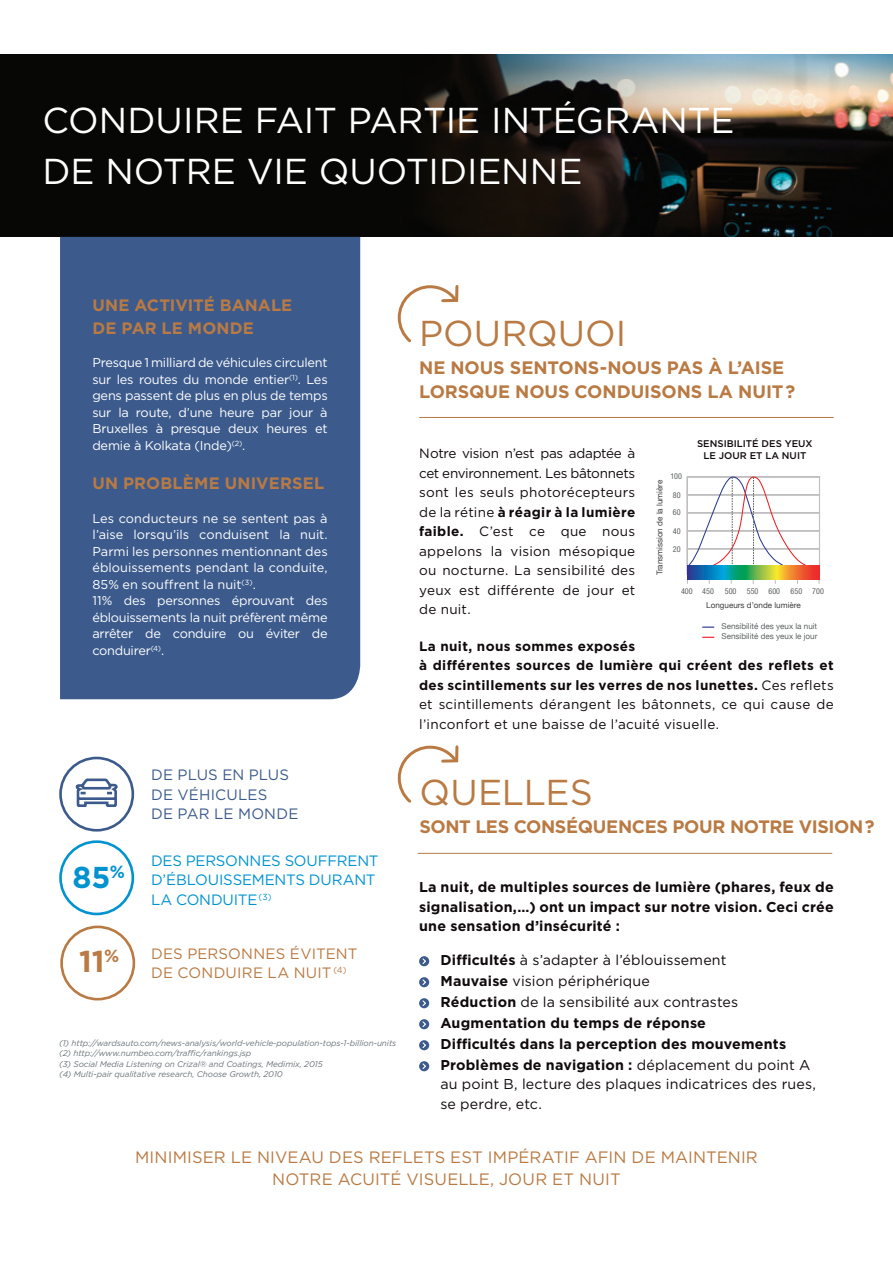
<style>
.page{position:relative;width:893px;height:1263px;background:#fff}
.page>*{position:absolute;margin:0;border:0;box-sizing:border-box;transform-origin:0 0}
.t1{font:36px/51px "Gotham";color:#fff}
.t2{font:36px "Gotham";color:#b97a43}
.t3{font:700 30.15px "Gotham";color:#0093d0}
.t4{font:700 30.15px "Gotham";color:#b97a43}
.t5{font:700 18px/24px "Gotham";letter-spacing:-.015em;color:#b97a43}
.t6{font:700 17.55px "Gotham";color:#b97a43}
.t7{font:16.5px/22.5px "Gotham";letter-spacing:.005em;color:#b97a43;text-align:center}
.t8{font:700 16.5px/22.5px "Gotham";letter-spacing:.005em;color:#b97a43}
.t9{font:15px/19.5px "Gotham";letter-spacing:-.01em;color:#0093d0}
.t10{font:15px/19.5px "Gotham";letter-spacing:.01em;color:#3c5b8c}
.t11{font:15px/19.5px "Gotham";letter-spacing:.015em;color:#b97a43}
.t12{font:700 14.25px/21px "Gotham";letter-spacing:.015em;color:#110a0c;text-align:justify}
.t13{font:14.25px/19.5px "Gotham";letter-spacing:.01em;color:#110a0c}
.t14{font:700 13.5px/19.5px "Gotham";letter-spacing:.025em;color:#110a0c}
.t15{font:13.5px/19.5px "Gotham";letter-spacing:.02em;color:#110a0c;text-align:justify}
.t16{font:12.75px/16.5px "Gotham";letter-spacing:-.015em;color:#fff;text-align:justify}
.t17{font:500 9.75px/11.7px "Gotham";color:#110a0c;text-align:center}
.t18{font:8.7px "Gotham";color:#b97a43}
.t19{font:italic 8.25px/10.5px "Gotham";letter-spacing:-.01em;color:#697379}
.t20{font:8.1px/9.9px "Helvetica Neue";color:#5d6162}
.t21{font:8.1px "Helvetica Neue";color:#3e3e3f}
.t22{font:condensed 8.1px/17.2px "Helvetica Neue LT Std";color:#5d6162}
.s1{font-weight:700}
.s2{font-weight:400}
</style>
<div class="page">
<div style="left:0;top:54px;width:893px;height:183px;background:#070705"></div>
<img style="left:98px;top:54px;width:794px;height:183px">
<hr style="left:418px;top:853px;width:414px;height:1px;background:#b97a43">
<svg style="left:397px;top:745px;width:62px;height:58px"></svg>
<hr style="left:419px;top:417px;width:414px;height:1px;background:#b97a43">
<svg style="left:397px;top:285px;width:62px;height:58px"></svg>
<div style="left:60px;top:237px;width:300px;height:462px;background:#3c5b8c"></div>
<svg style="left:75px;top:778px;width:43px;height:29px"></svg>
<div style="left:59px;top:757px;width:75px;height:74px;border:3px solid #3c5b8c;border-radius:50%"></div>
<div style="left:59px;top:840px;width:75px;height:75px;border:3px solid #0093d0;border-radius:50%"></div>
<div style="left:60px;top:925px;width:75px;height:75px;border:3px solid #b97a43;border-radius:50%"></div>
<svg style="left:419px;top:956px;width:10px;height:10px"></svg>
<svg style="left:421px;top:957px;width:6px;height:8px"></svg>
<svg style="left:419px;top:977px;width:10px;height:10px"></svg>
<svg style="left:421px;top:978px;width:6px;height:8px"></svg>
<svg style="left:419px;top:998px;width:10px;height:10px"></svg>
<svg style="left:421px;top:999px;width:6px;height:8px"></svg>
<svg style="left:419px;top:1019px;width:10px;height:10px"></svg>
<svg style="left:421px;top:1020px;width:6px;height:8px"></svg>
<svg style="left:419px;top:1040px;width:10px;height:10px"></svg>
<svg style="left:421px;top:1041px;width:6px;height:8px"></svg>
<svg style="left:419px;top:1061px;width:10px;height:10px"></svg>
<svg style="left:421px;top:1062px;width:6px;height:8px"></svg>
<svg style="left:702px;top:626px;width:12px;height:2px"></svg>
<svg style="left:702px;top:637px;width:12px;height:1px"></svg>
<svg style="left:686px;top:476px;width:134px;height:108px"></svg>
<svg style="left:687px;top:565px;width:132px;height:15px;background:#718c68"></svg>
<h1 class="t1" style="left:42px;top:94px;width:694px">CONDUIRE FAIT PARTIE INTÉGRANTE<br>DE NOTRE VIE QUOTIDIENNE</h1>
<p class="t8" style="left:92px;top:294px;width:201px">UNE ACTIVITÉ BANALE<br>DE PAR LE MONDE</p>
<p class="t16" style="left:92px;top:354px;width:237px">Presque 1 milliard de véhicules circulent sur les routes du monde entier<sup>(1)</sup>. Les gens passent de plus en plus de temps sur la route, d’une heure par jour à Bruxelles à presque deux heures et demie à Kolkata (Inde)<sup>(2)</sup>.</p>
<p class="t8" style="left:92px;top:472px;width:234px">UN PROBLÈME UNIVERSEL</p>
<p class="t16" style="left:92px;top:510px;width:237px;text-align:left">Les conducteurs ne se sentent pas à l’aise lorsqu’ils conduisent la nuit.<br>Parmi les personnes mentionnant des éblouissements pendant la conduite,<br>85% en souffrent la nuit<sup>(3)</sup>.<br>11% des personnes éprouvant des éblouissements la nuit préfèrent même arrêter de conduire ou éviter de conduirer<sup>(4)</sup>.</p>
<h2 class="t3" style="left:72px;top:857px;width:54px">85<sup>%</sup></h2>
<h3 class="t6" style="left:104px;top:944px;width:17px">%</h3>
<h2 class="t4" style="left:79px;top:942px;width:27px">11</h2>
<p class="t10" style="left:151px;top:765px;width:149px">DE PLUS EN PLUS<br>DE VÉHICULES<br>DE PAR LE MONDE</p>
<p class="t9" style="left:151px;top:850px;width:229px">DES PERSONNES SOUFFRENT<br>D’ÉBLOUISSEMENTS DURANT<br>LA CONDUITE <sup>(3)</sup></p>
<p class="t11" style="left:151px;top:943px;width:208px">DES PERSONNES ÉVITENT<br>DE CONDUIRE LA NUIT</p>
<p class="t18" style="left:334px;top:964px;width:14px">(4)</p>
<p class="t19" style="left:59px;top:1037px;width:339px">(1) http://wardsauto.com/news-analysis/world-vehicle-population-tops-1-billion-units (2) http://www.numbeo.com/traffic/rankings.jsp<br>(3) Social Media Listening on Crizal® and Coatings, Medimix, 2015<br>(4) Multi-pair qualitative research, Choose Growth, 2010</p>
<h1 class="t2" style="left:419px;top:310px;width:209px">POURQUOI</h1>
<h3 class="t5" style="left:419px;top:355px;width:378px">NE NOUS SENTONS-NOUS PAS À L’AISE<br>LORSQUE NOUS CONDUISONS LA NUIT ?</h3>
<p class="t17" style="left:697px;top:438px;width:117px">SENSIBILITÉ DES YEUX<br>LE JOUR ET LA NUIT</p>
<p class="t15" style="left:419px;top:443px;width:218px">Notre vision n’est pas adaptée à cet environnement. Les bâtonnets sont les seuls photorécepteurs de la rétine <span class="s1">à réagir à la lumière faible.</span> C’est ce que nous appelons la vision mésopique ou nocturne. La sensibilité des yeux est différente de jour et de nuit.</p>
<p class="t14" style="left:419px;top:636px;width:416px">La nuit, nous sommes exposés<br>à différentes sources de lumière qui créent des reflets et des scintillements sur les verres de nos lunettes. <span class="s2">Ces reflets et scintillements dérangent les bâtonnets, ce qui cause de l’inconfort et une baisse de l’acuité visuelle.</span></p>
<p class="t22" style="left:670px;top:468px;width:13px">100</p>
<p class="t22" style="left:673px;top:486px;width:9px">80<br>60</p>
<p class="t22" style="left:673px;top:522px;width:9px">40</p>
<p class="t22" style="left:673px;top:540px;width:9px">20</p>
<p class="t22" style="left:681px;top:582px;width:34px">400 450</p>
<p class="t22" style="left:725px;top:582px;width:13px">500</p>
<p class="t22" style="left:747px;top:582px;width:35px">550 600</p>
<p class="t22" style="left:791px;top:582px;width:35px">650 700</p>
<p class="t20" style="left:721px;top:622px;width:97px">Sensibilité des yeux la nuit<br>Sensibilité des yeux le jour</p>
<p class="t21" style="left:654px;top:575px;width:97px;rotate:-90deg">Transmission de la lumière</p>
<p class="t21" style="left:706px;top:599px;width:96px">Longueurs d’onde lumière</p>
<h1 class="t2" style="left:420px;top:769px;width:175px">QUELLES</h1>
<h3 class="t5" style="left:420px;top:815px;width:457px">SONT LES CONSÉQUENCES POUR NOTRE VISION ?</h3>
<p class="t12" style="left:419px;top:877px;width:416px;line-height:19.5px">La nuit, de multiples sources de lumière (phares, feux de signalisation,…) ont un impact sur notre vision. Ceci crée une sensation d’insécurité :</p>
<p class="t12" style="left:440px;top:949px;width:371px;text-align:left">Difficultés <span class="s2">à s’adapter à l’éblouissement<br></span>Mauvaise <span class="s2">vision périphérique<br></span>Réduction <span class="s2">de la sensibilité aux contrastes </span>Augmentation du temps de réponse<br>Difficultés dans la perception des mouvements Problèmes de navigation : <span class="s2">déplacement du point A</span></p>
<p class="t13" style="left:440px;top:1074px;width:377px">au point B, lecture des plaques indicatrices des rues, se perdre, etc.</p>
<p class="t7" style="left:135px;top:1145px;width:624px">MINIMISER LE NIVEAU DES REFLETS EST IMPÉRATIF AFIN DE MAINTENIR<br>NOTRE ACUITÉ VISUELLE, JOUR ET NUIT</p>
</div>
